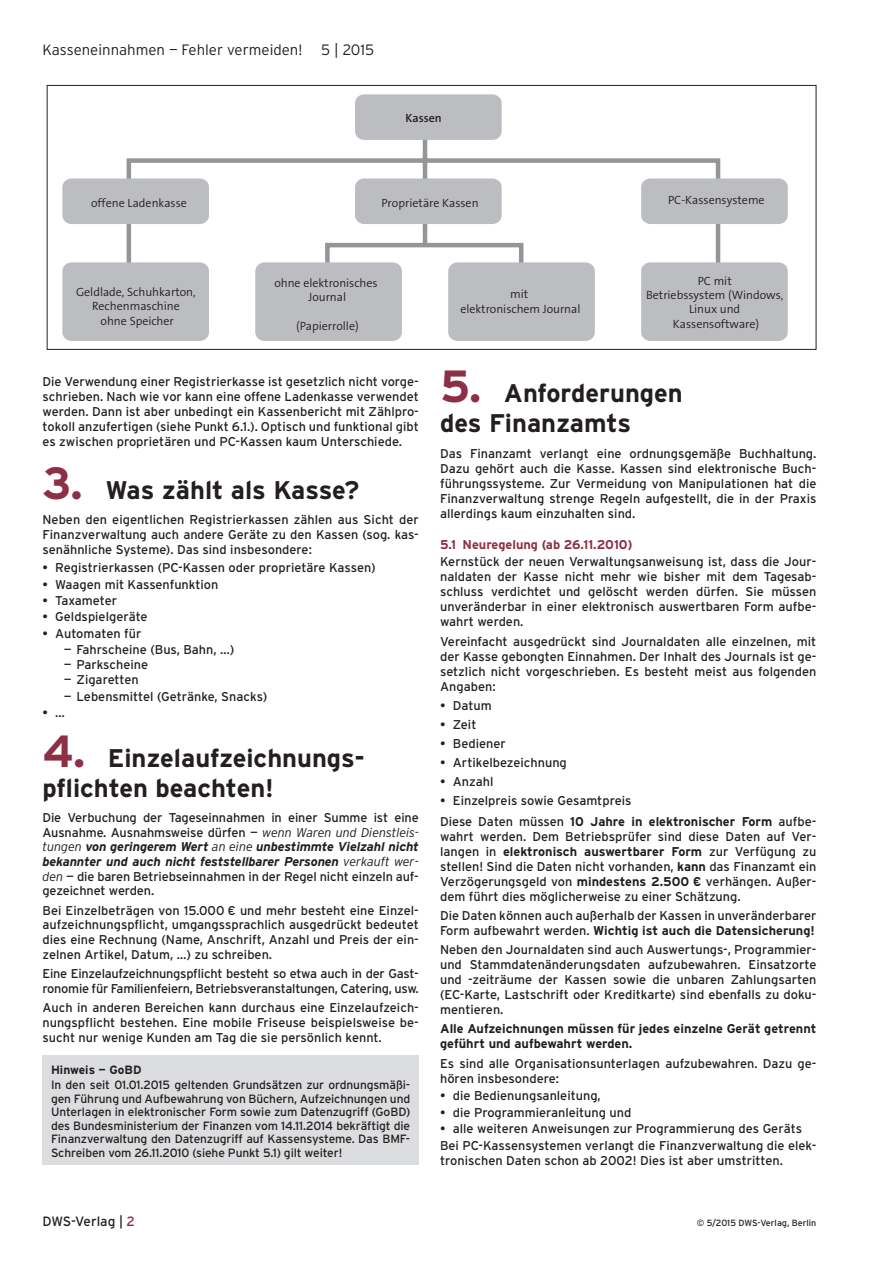
<style>
.page{position:relative;width:893px;height:1263px;background:#fff}
.page>*{position:absolute;margin:0;border:0;box-sizing:border-box;transform-origin:0 0}
.t1{font:700 25.5px/30.6px "Interstate";color:#231f20}
.Kolumnentitel{font:300 15px "Interstate";color:#231f20}
.t2{font:13.5px "Interstate";color:#231f20}
.t3{font:12.75px/15px "Interstate";color:#231f20;text-align:justify}
.t4{font:12.75px/14.7px "Interstate";letter-spacing:-.02em;color:#231f20}
.t5{font:700 12.75px/15px "Interstate";color:#231f20}
.t6{font:700 12.75px "Interstate";color:#8d2f45}
.Hinweis{font:12px/13.5px "Interstate";letter-spacing:-.01em;color:#231f20;text-align:justify}
.t7{font:300 12px/14.4px "The Sans B4";color:#231f20;text-align:center}
.Hinweis-2{font:700 12px "Interstate";color:#231f20}
.t8{font:600 12px "The Sans B6";color:#231f20}
.t9{font:9px "Interstate";color:#231f20}
.s1{font-size:45px;color:#8d2f45}
.s2{font-weight:300;font-style:italic}
.s3{font-weight:700;font-style:italic}
.s4{font-weight:700}
.s5{color:#8d2f45}
</style>
<div class="page">
<div style="left:43px;top:1055px;width:376px;height:110px;background:#dcdddf"></div>
<svg style="left:126px;top:134px;width:595px;height:128px"></svg>
<div style="left:62px;top:178px;width:147px;height:46px;background:#bcbdc0;border-radius:9px"></div>
<div style="left:62px;top:262px;width:147px;height:79px;background:#bcbdc0;border-radius:9px"></div>
<div style="left:355px;top:178px;width:147px;height:46px;background:#bcbdc0;border-radius:9px"></div>
<div style="left:355px;top:94px;width:147px;height:46px;background:#bcbdc0;border-radius:9px"></div>
<div style="left:448px;top:262px;width:147px;height:79px;background:#bcbdc0;border-radius:9px"></div>
<div style="left:255px;top:262px;width:147px;height:79px;background:#bcbdc0;border-radius:9px"></div>
<div style="left:641px;top:178px;width:147px;height:46px;background:#bcbdc0;border-radius:9px"></div>
<div style="left:641px;top:262px;width:147px;height:79px;background:#bcbdc0;border-radius:9px"></div>
<div style="left:47px;top:85px;width:769px;height:265px;border:1px solid #231f20"></div>
<p class="Kolumnentitel" style="left:43px;top:40px;width:261px">Kasseneinnahmen — Fehler vermeiden!</p>
<p class="Kolumnentitel" style="left:321px;top:40px;width:55px">5 | 2015</p>
<p class="t8" style="left:405px;top:111px;width:38px">Kassen</p>
<p class="t7" style="left:91px;top:196px;width:97px">offene Ladenkasse</p>
<p class="t7" style="left:381px;top:196px;width:99px">Proprietäre Kassen</p>
<p class="t7" style="left:76px;top:285px;width:121px">Geldlade, Schuhkarton,<br>Rechenmaschine<br>ohne Speicher</p>
<p class="t7" style="left:274px;top:276px;width:105px">ohne elektronisches<br>Journal</p>
<p class="t7" style="left:296px;top:319px;width:64px">(Papierrolle)</p>
<p class="t7" style="left:460px;top:287px;width:122px">mit<br>elektronischem Journal</p>
<p class="t7" style="left:668px;top:193px;width:98px">PC-Kassensysteme</p>
<p class="t7" style="left:646px;top:274px;width:139px">PC mit<br>Betriebssystem (Windows,<br>Linux und<br>Kassensoftware)</p>
<p class="t3" style="left:43px;top:374px;width:378px">Die Verwendung einer Registrierkasse ist gesetzlich nicht vorge&shy;schrieben. Nach wie vor kann eine offene Ladenkasse verwendet werden. Dann ist aber unbedingt ein Kassenbericht mit Zählpro&shy;tokoll anzufertigen (siehe Punkt 6.1.). Optisch und funktional gibt es zwischen proprietären und PC-Kassen kaum Unterschiede.</p>
<p class="t1" style="left:43px;top:474px;width:318px"><span class="s1">3.</span> Was zählt als Kasse?</p>
<p class="t3" style="left:43px;top:512px;width:378px">Neben den eigentlichen Registrierkassen zählen aus Sicht der Finanzverwaltung auch andere Geräte zu den Kassen (sog. kas&shy;senähnliche Systeme). Das sind insbesondere:</p>
<p class="t3" style="left:43px;top:560px;width:335px">• Registrierkassen (PC-Kassen oder proprietäre Kassen)</p>
<p class="t3" style="left:43px;top:576px;width:177px">• Waagen mit Kassenfunktion</p>
<p class="t3" style="left:43px;top:593px;width:76px">• Taxameter</p>
<p class="t3" style="left:43px;top:609px;width:107px">• Geldspielgeräte</p>
<p class="t3" style="left:43px;top:625px;width:100px">• Automaten für</p>
<p class="t3" style="left:64px;top:642px;width:172px">— Fahrscheine (Bus, Bahn, …)</p>
<p class="t3" style="left:64px;top:657px;width:86px">— Parkscheine</p>
<p class="t3" style="left:64px;top:672px;width:77px">— Zigaretten</p>
<p class="t3" style="left:64px;top:689px;width:205px">— Lebensmittel (Getränke, Snacks)</p>
<p class="t3" style="left:43px;top:705px;width:24px">• …</p>
<p class="t1" style="left:43px;top:742px;width:324px"><span class="s1">4.</span> Einzelaufzeichnungs&shy;pflichten beachten!</p>
<p class="t3" style="left:43px;top:810px;width:378px">Die Verbuchung der Tageseinnahmen in einer Summe ist eine Ausnahme. Ausnahmsweise dürfen — <span class="s2">wenn Waren und Dienstleis&shy;tungen</span> <span class="s3">von geringerem Wert</span> <span class="s2">an eine</span> <span class="s3">unbestimmte Vielzahl nicht bekannter und auch nicht feststellbarer Personen</span> <span class="s2">verkauft wer&shy;den</span> — die baren Betriebseinnahmen in der Regel nicht einzeln auf&shy;gezeichnet werden.</p>
<p class="t3" style="left:43px;top:903px;width:378px">Bei Einzelbeträgen von 15.000 € und mehr besteht eine Einzel&shy;aufzeichnungspflicht, umgangssprachlich ausgedrückt bedeutet dies eine Rechnung (Name, Anschrift, Anzahl und Preis der ein&shy;zelnen Artikel, Datum, …) zu schreiben.</p>
<p class="t4" style="left:43px;top:966px;width:378px">Eine Einzelaufzeichnungspflicht besteht so etwa auch in der Gast&shy;ronomie für Familienfeiern, Betriebsveranstaltungen, Catering, usw.</p>
<p class="t3" style="left:43px;top:1000px;width:378px">Auch in anderen Bereichen kann durchaus eine Einzelaufzeich&shy;nungspflicht bestehen. Eine mobile Friseuse beispielsweise be&shy;sucht nur wenige Kunden am Tag die sie persönlich kennt.</p>
<p class="Hinweis-2" style="left:51px;top:1062px;width:92px">Hinweis — GoBD</p>
<p class="Hinweis" style="left:51px;top:1078px;width:361px">In den seit 01.01.2015 geltenden Grundsätzen zur ordnungsmäßi&shy;gen Führung und Aufbewahrung von Büchern, Aufzeichnungen und Unterlagen in elektronischer Form sowie zum Datenzugriff (GoBD) des Bundesministerium der Finanzen vom 14.11.2014 bekräftigt die Finanzverwaltung den Datenzugriff auf Kassensysteme. Das BMF-Schreiben vom 26.11.2010 (siehe Punkt 5.1) gilt weiter!</p>
<p class="t1" style="left:440px;top:377px;width:244px"><span class="s1">5.</span> Anforderungen des Finanzamts</p>
<p class="t3" style="left:440px;top:445px;width:378px">Das Finanzamt verlangt eine ordnungsgemäße Buchhaltung.<br>Dazu gehört auch die Kasse. Kassen sind elektronische Buch&shy;führungssysteme. Zur Vermeidung von Manipulationen hat die Finanzverwaltung strenge Regeln aufgestellt, die in der Praxis allerdings kaum einzuhalten sind.</p>
<p class="t6" style="left:440px;top:537px;width:194px">5.1 Neuregelung (ab 26.11.2010)</p>
<p class="t3" style="left:440px;top:554px;width:378px">Kernstück der neuen Verwaltungsanweisung ist, dass die Jour&shy;naldaten der Kasse nicht mehr wie bisher mit dem Tagesab&shy;schluss verdichtet und gelöscht werden dürfen. Sie müssen unveränderbar in einer elektronisch auswertbaren Form aufbe&shy;wahrt werden.</p>
<p class="t3" style="left:440px;top:634px;width:378px">Vereinfacht ausgedrückt sind Journaldaten alle einzelnen, mit der Kasse gebongten Einnahmen. Der Inhalt des Journals ist ge&shy;setzlich nicht vorgeschrieben. Es besteht meist aus folgenden Angaben:</p>
<p class="t3" style="left:440px;top:698px;width:53px">• Datum</p>
<p class="t3" style="left:440px;top:717px;width:38px">• Zeit</p>
<p class="t3" style="left:440px;top:736px;width:67px">• Bediener</p>
<p class="t3" style="left:440px;top:755px;width:128px">• Artikelbezeichnung</p>
<p class="t3" style="left:440px;top:774px;width:55px">• Anzahl</p>
<p class="t3" style="left:440px;top:793px;width:193px">• Einzelpreis sowie Gesamtpreis</p>
<p class="t3" style="left:440px;top:814px;width:378px">Diese Daten müssen <span class="s4">10 Jahre in elektronischer Form</span> aufbe&shy;wahrt werden. Dem Betriebsprüfer sind diese Daten auf Ver&shy;langen in <span class="s4">elektronisch auswertbarer Form</span> zur Verfügung zu stellen! Sind die Daten nicht vorhanden, <span class="s4">kann</span> das Finanzamt ein Verzögerungsgeld von <span class="s4">mindestens 2.500 €</span> verhängen. Außer&shy;dem führt dies möglicherweise zu einer Schätzung.</p>
<p class="t3" style="left:440px;top:908px;width:378px">Die Daten können auch außerhalb der Kassen in unveränderbarer<br>Form aufbewahrt werden. <span class="s4">Wichtig ist auch die Datensicherung!</span></p>
<p class="t3" style="left:440px;top:942px;width:378px">Neben den Journaldaten sind auch Auswertungs-, Programmier&shy;und Stammdatenänderungsdaten aufzubewahren. Einsatzorte und -zeiträume der Kassen sowie die unbaren Zahlungsarten (EC-Karte, Lastschrift oder Kreditkarte) sind ebenfalls zu doku&shy;mentieren.</p>
<p class="t5" style="left:440px;top:1021px;width:378px">Alle Aufzeichnungen müssen für jedes einzelne Gerät getrennt geführt und aufbewahrt werden.</p>
<p class="t3" style="left:440px;top:1056px;width:378px">Es sind alle Organisationsunterlagen aufzubewahren. Dazu ge&shy;hören insbesondere:</p>
<p class="t3" style="left:440px;top:1087px;width:162px">• die Bedienungsanleitung,</p>
<p class="t3" style="left:440px;top:1104px;width:193px">• die Programmieranleitung und</p>
<p class="t3" style="left:440px;top:1121px;width:363px">• alle weiteren Anweisungen zur Programmierung des Geräts</p>
<p class="t3" style="left:440px;top:1138px;width:378px">Bei PC-Kassensystemen verlangt die Finanzverwaltung die elek&shy;tronischen Daten schon ab 2002! Dies ist aber umstritten.</p>
<p class="t2" style="left:43px;top:1213px;width:94px">DWS-Verlag | <span class="s5">2</span></p>
<p class="t9" style="left:697px;top:1217px;width:121px">© 5/2015 DWS-Verlag, Berlin</p>
</div>
